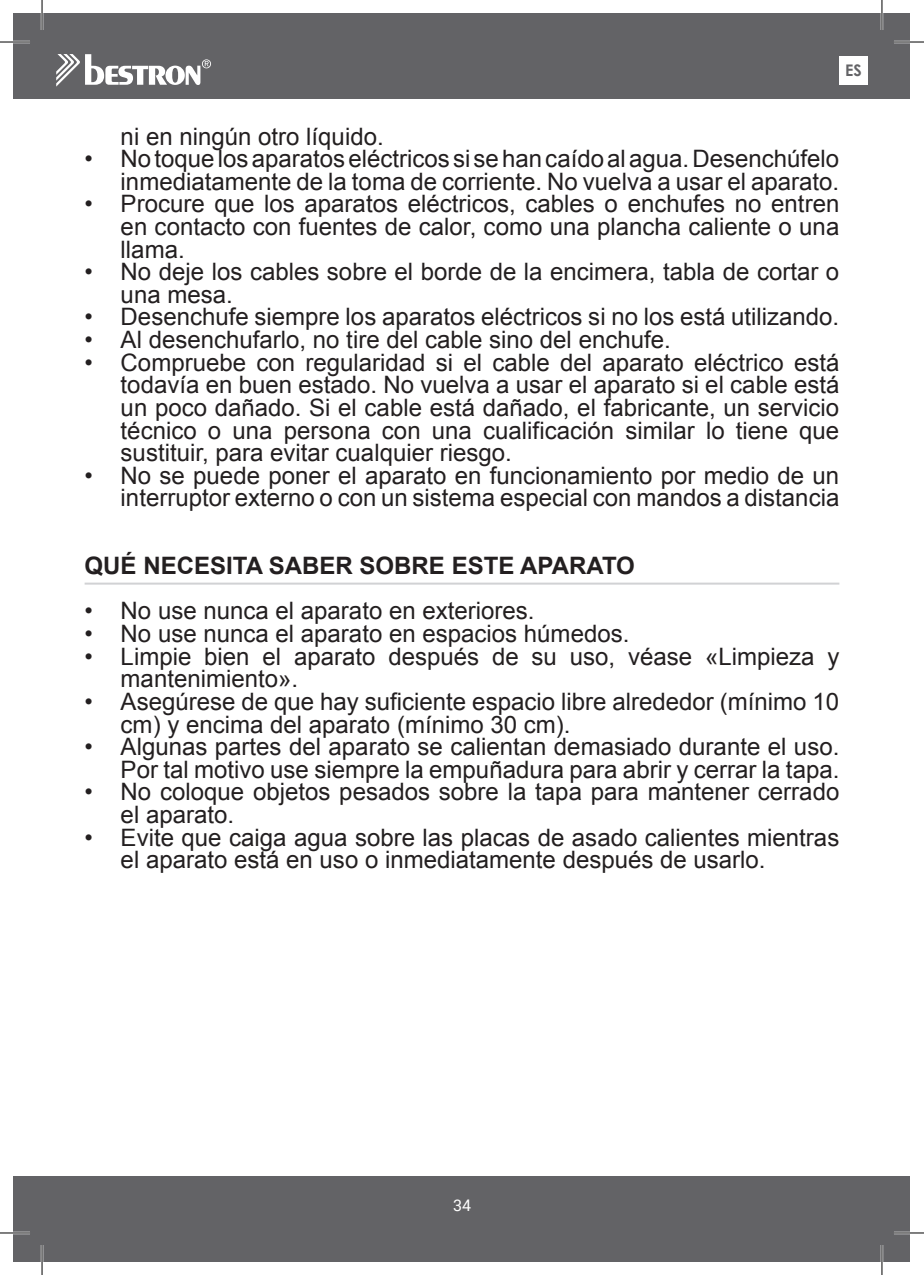
<style>
.page{position:relative;width:924px;height:1275px;background:#fff}
.page>*{position:absolute;margin:0;border:0;box-sizing:border-box;transform-origin:0 0}
.t1{font:24px/22.6px "Arial";color:#231f20}
.t2{font:700 24px "Arial";color:#231f20}
.t3{font:16px "Roboto";color:#fff}
.t4{font:700 16px "Century Gothic";color:#636366}
</style>
<div class="page">
<hr style="left:85px;top:582px;width:754px;height:2px;background:#d1d2d4">
<div style="left:14px;top:14px;width:895px;height:85px;background:#636366"></div>
<div style="left:14px;top:1176px;width:895px;height:85px;background:#636366"></div>
<svg style="left:56px;top:54px;width:155px;height:33px"></svg>
<div style="left:839px;top:56px;width:28px;height:29px;background:#fff"></div>
<hr style="left:0;top:41px;width:30px;height:2px;background:#fff">
<hr style="left:893px;top:41px;width:30px;height:2px;background:#fff">
<hr style="left:0;top:1231px;width:30px;height:3px;background:#fff">
<hr style="left:893px;top:1231px;width:30px;height:3px;background:#fff">
<hr style="left:41px;top:0;width:2px;height:30px;background:#fff">
<hr style="left:41px;top:1245px;width:2px;height:30px;background:#fff">
<hr style="left:880px;top:0;width:2px;height:30px;background:#fff">
<hr style="left:880px;top:1245px;width:2px;height:30px;background:#fff">
<hr style="left:0;top:42px;width:30px;height:1px;background:#000">
<hr style="left:893px;top:42px;width:30px;height:1px;background:#000">
<hr style="left:0;top:1232px;width:30px;height:1px;background:#000">
<hr style="left:893px;top:1232px;width:30px;height:1px;background:#000">
<hr style="left:42px;top:0;width:1px;height:30px;background:#000">
<hr style="left:42px;top:1245px;width:1px;height:30px;background:#000">
<hr style="left:881px;top:0;width:1px;height:30px;background:#000">
<hr style="left:881px;top:1245px;width:1px;height:30px;background:#000">
<p class="t4" style="left:844px;top:65px;width:18px">ES</p>
<p class="t1" style="left:121px;top:127px;width:264px">ni en ningún otro líquido.</p>
<p class="t1" style="left:85px;top:150px;width:755px;text-align:right">• No toque los aparatos eléctricos si se han caído al agua. Desenchúfelo inmediatamente de la toma de corriente. No vuelva a usar el aparato.</p>
<p class="t1" style="left:121px;top:195px;width:720px;text-align:justify;text-indent:-36px">• Procure que los aparatos eléctricos, cables o enchufes no entren en contacto con fuentes de calor, como una plancha caliente o una llama.</p>
<p class="t1" style="left:121px;top:263px;width:719px;text-indent:-36px">• No deje los cables sobre el borde de la encimera, tabla de cortar o una mesa.</p>
<p class="t1" style="left:85px;top:308px;width:755px">• Desenchufe siempre los aparatos eléctricos si no los está utilizando.</p>
<p class="t1" style="left:85px;top:330px;width:587px">• Al desenchufarlo, no tire del cable sino del enchufe.</p>
<p class="t1" style="left:121px;top:353px;width:720px;text-align:justify;text-indent:-36px">• Compruebe con regularidad si el cable del aparato eléctrico está todavía en buen estado. No vuelva a usar el aparato si el cable está un poco dañado. Si el cable está dañado, el fabricante, un servicio técnico o una persona con una cualificación similar lo tiene que sustituir, para evitar cualquier riesgo.</p>
<p class="t1" style="left:85px;top:466px;width:755px;text-align:right">• No se puede poner el aparato en funcionamiento por medio de un interruptor externo o con un sistema especial con mandos a distancia</p>
<p class="t2" style="left:85px;top:557px;width:551px">QUÉ NECESITA SABER SOBRE ESTE APARATO</p>
<p class="t1" style="left:85px;top:602px;width:451px">• No use nunca el aparato en exteriores.</p>
<p class="t1" style="left:85px;top:624px;width:546px">• No use nunca el aparato en espacios húmedos.</p>
<p class="t1" style="left:121px;top:647px;width:720px;text-indent:-36px">• Limpie bien el aparato después de su uso, véase «Limpieza y mantenimiento».</p>
<p class="t1" style="left:121px;top:692px;width:719px;text-indent:-36px">• Asegúrese de que hay suficiente espacio libre alrededor (mínimo 10 cm) y encima del aparato (mínimo 30 cm).</p>
<p class="t1" style="left:85px;top:737px;width:756px;text-align:right">• Algunas partes del aparato se calientan demasiado durante el uso.<br>Por tal motivo use siempre la empuñadura para abrir y cerrar la tapa.</p>
<p class="t1" style="left:121px;top:783px;width:720px;text-indent:-36px">• No coloque objetos pesados sobre la tapa para mantener cerrado el aparato.</p>
<p class="t1" style="left:121px;top:828px;width:719px;text-indent:-36px">• Evite que caiga agua sobre las placas de asado calientes mientras el aparato está en uso o inmediatamente después de usarlo.</p>
<p class="t3" style="left:453px;top:1198px;width:19px">34</p>
</div>
